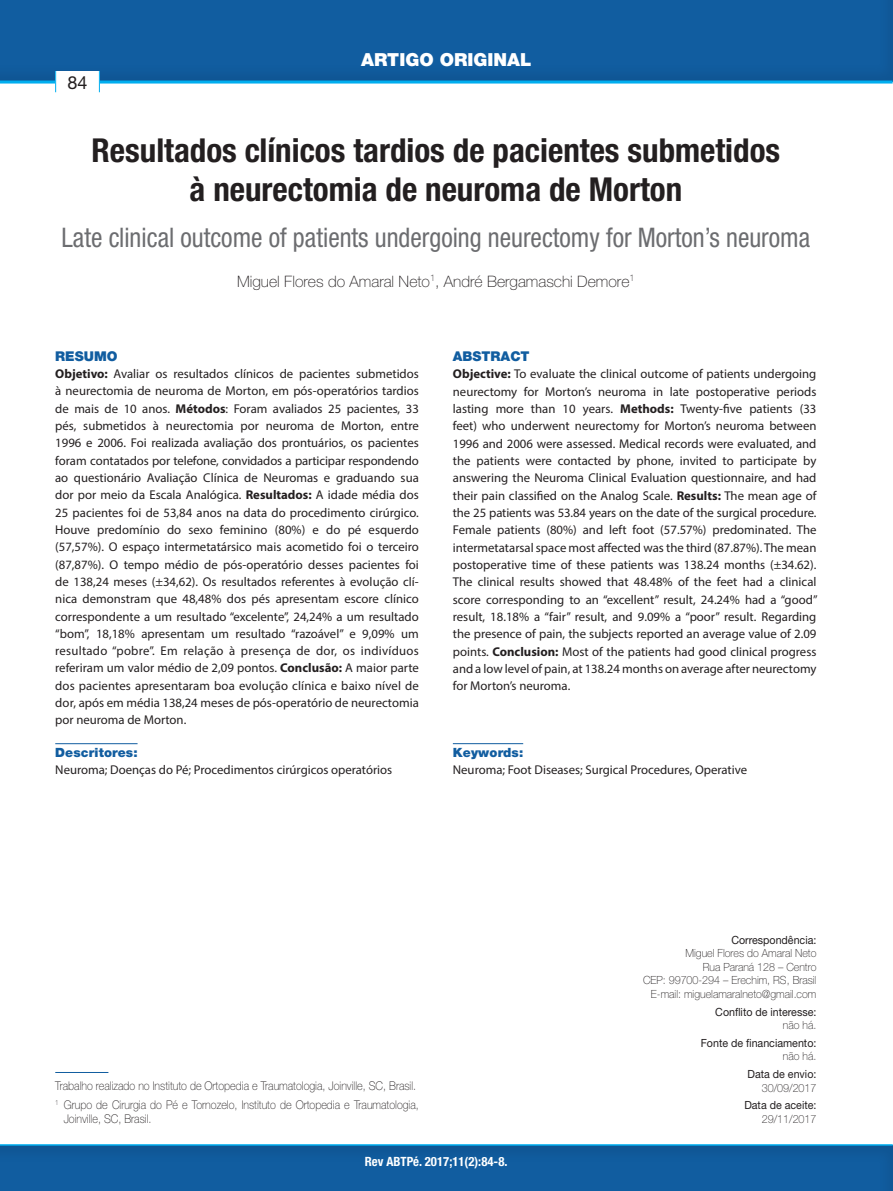
<style>
.page{position:relative;width:893px;height:1191px;background:#fff}
.page>*{position:absolute;margin:0;border:0;box-sizing:border-box;transform-origin:0 0}
.t1{font:700 condensed 33px/39.6px "Helvetica Neue";color:#231f20;text-align:center}
.t2{font:condensed 27px "Helvetica Neue";color:#6c6d70;scale:.95 1}
.t3{font:900 18px "Helvetica Neue";color:#fff}
.t4{font:18px "Helvetica Neue";color:#231f20}
.t5{font:100 15.75px "Helvetica Neue";color:#231f20}
.t6{font:900 13.5px "Helvetica Neue";color:#115da0}
.t7{font:12.75px/17.2px "Myriad Pro";color:#231f20;text-align:justify}
.t8{font:700 condensed 12.75px "Helvetica Neue";color:#fff}
.t9{font:900 12.75px "Helvetica Neue";letter-spacing:.01em;color:#115da0}
.t10{font:100 12px/18.6px "Helvetica Neue";color:#231f20;scale:.9 1}
.t11{font:100 11.25px/13.5px "Helvetica Neue";color:#231f20;text-align:right;scale:.95 1}
.t12{font:11.25px "Helvetica Neue";color:#231f20;scale:.95 1}
.s1{font-weight:700}
</style>
<div class="page">
<div style="left:0;top:1143px;width:893px;height:48px;background:#115da0"></div>
<hr style="left:0;top:1144px;width:893px;height:1px;background:#00aeef">
<div style="left:0;top:0;width:893px;height:84px;background:#115da0"></div>
<hr style="left:0;top:81px;width:893px;height:3px;background:#00aeef">
<div style="left:55px;top:71px;width:45px;height:21px;background:#fff"></div>
<svg style="left:55px;top:71px;width:1px;height:21px"></svg>
<svg style="left:99px;top:71px;width:1px;height:21px"></svg>
<hr style="left:55px;top:743px;width:83px;height:1px;background:#115da0">
<hr style="left:55px;top:1072px;width:53px;height:1px;background:#115da0">
<hr style="left:453px;top:743px;width:70px;height:1px;background:#115da0">
<h3 class="t4" style="left:68px;top:72px;width:22px">84</h3>
<h3 class="t3" style="left:361px;top:49px;width:172px">ARTIGO ORIGINAL</h3>
<h1 class="t1" style="left:92px;top:130px;width:690px">Resultados clínicos tardios de pacientes submetidos à neurectomia de neuroma de Morton</h1>
<h2 class="t2" style="left:62px;top:221px;width:789px">Late clinical outcome of patients undergoing neurectomy for Morton’s neuroma</h2>
<p class="t5" style="left:237px;top:272px;width:399px">Miguel Flores do Amaral Neto<sup>1</sup>, André Bergamaschi Demore<sup>1</sup></p>
<p class="t6" style="left:55px;top:348px;width:64px">RESUMO</p>
<p class="t7" style="left:55px;top:365px;width:365px"><span class="s1">Objetivo:</span> Avaliar os resultados clínicos de pacientes submetidos à neurectomia de neuroma de Morton, em pós-operatórios tardios de mais de 10 anos. <span class="s1">Métodos</span>: Foram avaliados 25 pacientes, 33 pés, submetidos à neurectomia por neuroma de Morton, entre 1996 e 2006. Foi realizada avaliação dos prontuários, os pacientes foram contatados por telefone, convidados a participar respondendo ao questionário Avaliação Clínica de Neuromas e graduando sua dor por meio da Escala Analógica. <span class="s1">Resultados:</span> A idade média dos 25 pacientes foi de 53,84 anos na data do procedimento cirúrgico.<br>Houve predomínio do sexo feminino (80%) e do pé esquerdo (57,57%). O espaço intermetatársico mais acometido foi o terceiro (87,87%). O tempo médio de pós-operatório desses pacientes foi de 138,24 meses (±34,62). Os resultados referentes à evolução clí&shy;nica demonstram que 48,48% dos pés apresentam escore clínico correspondente a um resultado “excelente”, 24,24% a um resultado “bom”, 18,18% apresentam um resultado “razoável” e 9,09% um resultado “pobre”. Em relação à presença de dor, os indivíduos referiram um valor médio de 2,09 pontos. <span class="s1">Conclusão:</span> A maior parte dos pacientes apresentaram boa evolução clínica e baixo nível de dor, após em média 138,24 meses de pós-operatório de neurectomia por neuroma de Morton.</p>
<p class="t9" style="left:55px;top:744px;width:84px">Descritores:</p>
<p class="t7" style="left:55px;top:761px;width:339px">Neuroma; Doenças do Pé; Procedimentos cirúrgicos operatórios</p>
<p class="t6" style="left:453px;top:348px;width:78px">ABSTRACT</p>
<p class="t7" style="left:453px;top:365px;width:366px"><span class="s1">Objective:</span> To evaluate the clinical outcome of patients undergoing neurectomy for Morton’s neuroma in late postoperative periods lasting more than 10 years. <span class="s1">Methods:</span> Twenty-five patients (33 feet) who underwent neurectomy for Morton’s neuroma between 1996 and 2006 were assessed. Medical records were evaluated, and the patients were contacted by phone, invited to participate by answering the Neuroma Clinical Evaluation questionnaire, and had their pain classified on the Analog Scale. <span class="s1">Results:</span> The mean age of the 25 patients was 53.84 years on the date of the surgical procedure.<br>Female patients (80%) and left foot (57.57%) predominated. The intermetatarsal space most affected was the third (87.87%). The mean postoperative time of these patients was 138.24 months (±34.62).<br>The clinical results showed that 48.48% of the feet had a clinical score corresponding to an “excellent” result, 24.24% had a “good” result, 18.18% a “fair” result, and 9.09% a “poor” result. Regarding the presence of pain, the subjects reported an average value of 2.09 points. <span class="s1">Conclusion:</span> Most of the patients had good clinical progress and a low level of pain, at 138.24 months on average after neurectomy for Morton’s neuroma.</p>
<p class="t9" style="left:453px;top:744px;width:72px">Keywords:</p>
<p class="t7" style="left:453px;top:761px;width:296px">Neuroma; Foot Diseases; Surgical Procedures, Operative</p>
<p class="t10" style="left:55px;top:1076px;width:405px">Trabalho realizado no Instituto de Ortopedia e Traumatologia, Joinville, SC, Brasil.<br><sup>1</sup> Grupo de Cirurgia do Pé e Tornozelo, Instituto de Ortopedia e Traumatologia,</p>
<p class="t10" style="left:64px;top:1109px;width:99px">Joinville, SC, Brasil.</p>
<p class="t12" style="left:731px;top:933px;width:91px">Correspondência:</p>
<p class="t11" style="left:643px;top:946px;width:184px">Miguel Flores do Amaral Neto<br>Rua Paraná 128 – Centro<br>CEP: 99700-294 – Erechim, RS, Brasil<br>E-mail: miguelamaralneto@gmail.com</p>
<p class="t12" style="left:715px;top:1005px;width:108px">Conflito de interesse:</p>
<p class="t11" style="left:783px;top:1018px;width:37px">não há.</p>
<p class="t12" style="left:701px;top:1036px;width:123px">Fonte de financiamento:</p>
<p class="t11" style="left:783px;top:1049px;width:37px">não há.</p>
<p class="t12" style="left:747px;top:1067px;width:74px">Data de envio:</p>
<p class="t11" style="left:762px;top:1081px;width:59px">30/09/2017</p>
<p class="t12" style="left:744px;top:1098px;width:77px">Data de aceite:</p>
<p class="t11" style="left:762px;top:1112px;width:59px">29/11/2017</p>
<p class="t8" style="left:365px;top:1153px;width:144px">Rev ABTPé. 2017;11(2):84-8.</p>
</div>
